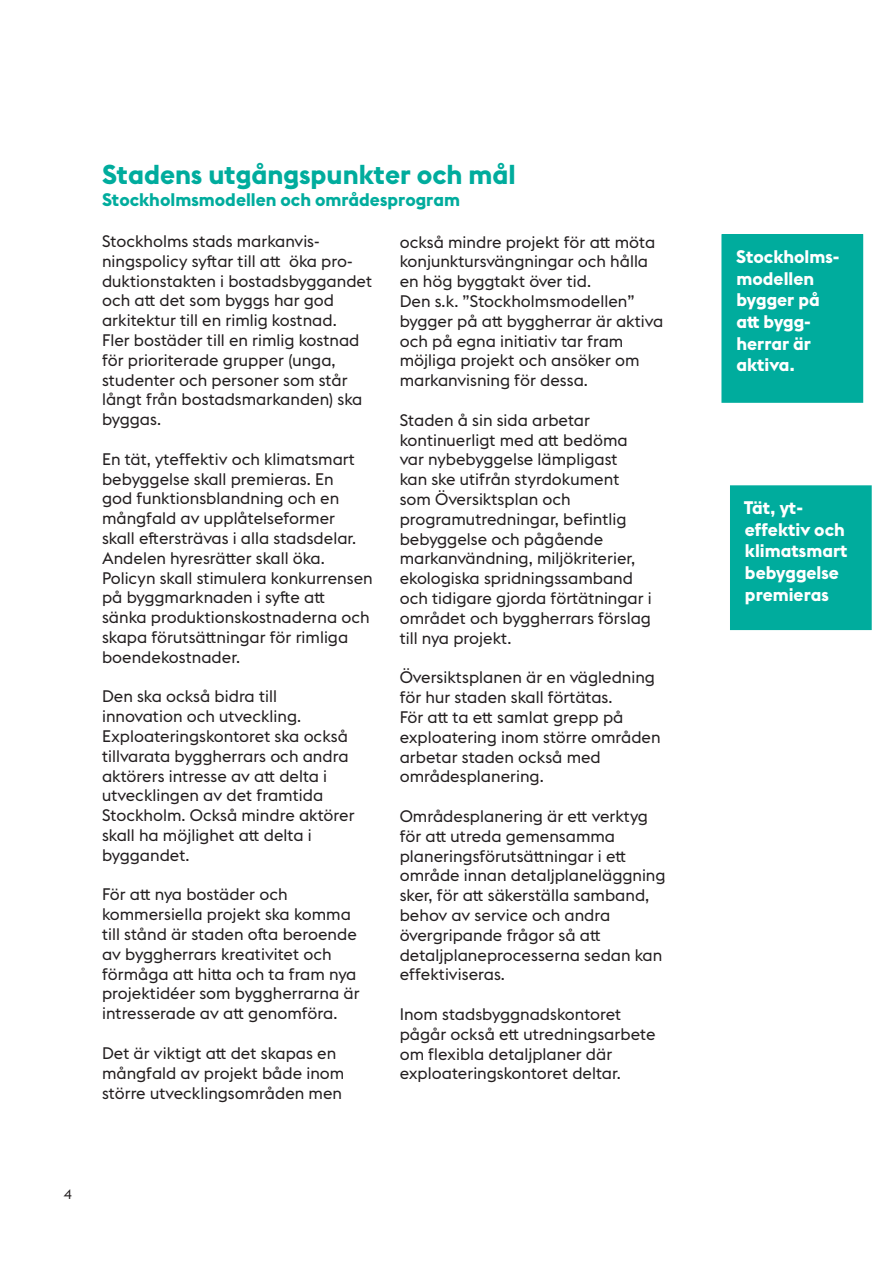
<style>
.page{position:relative;width:893px;height:1263px;background:#fff}
.page>*{position:absolute;margin:0;border:0;box-sizing:border-box;transform-origin:0 0}
.t1{font:700 27px "Stockholm Type";color:#00ac9d}
.t2{font:700 18px/21.6px "Stockholm Type";color:#fff}
.t3{font:700 18px "Stockholm Type";color:#00ac9d}
.t4{font:16.5px/19.8px "Stockholm Type";color:#231f20}
.t5{font:13.5px "Stockholm Type";color:#231f20}
</style>
<div class="page">
<div style="left:731px;top:486px;width:140px;height:143px;background:#00ac9d"></div>
<div style="left:730px;top:485px;width:142px;height:145px;border:2px solid #00ac9d"></div>
<div style="left:722px;top:235px;width:140px;height:167px;background:#00ac9d"></div>
<div style="left:721px;top:234px;width:142px;height:169px;border:2px solid #00ac9d"></div>
<h1 class="t1" style="left:102px;top:155px;width:415px">Stadens utgångspunkter och mål</h1>
<p class="t3" style="left:102px;top:186px;width:359px">Stockholmsmodellen och områdesprogram</p>
<p class="t4" style="left:102px;top:230px;width:272px">Stockholms stads markanvis&shy;ningspolicy syftar till att öka pro&shy;duktionstakten i bostadsbyggandet och att det som byggs har god arkitektur till en rimlig kostnad.<br>Fler bostäder till en rimlig kostnad för prioriterade grupper (unga, studenter och personer som står långt från bostadsmarkanden) ska byggas.</p>
<p class="t4" style="left:102px;top:448px;width:272px">En tät, yteffektiv och klimatsmart bebyggelse skall premieras. En<br>god funktionsblandning och en mångfald av upplåtelseformer<br>skall eftersträvas i alla stadsdelar.<br>Andelen hyresrätter skall öka.<br>Policyn skall stimulera konkurrensen på byggmarknaden i syfte att sänka produktionskostnaderna och skapa förutsättningar för rimliga boendekostnader.</p>
<p class="t4" style="left:102px;top:686px;width:254px">Den ska också bidra till innovation och utveckling.<br>Exploateringskontoret ska också tillvarata byggherrars och andra aktörers intresse av att delta i utvecklingen av det framtida<br>Stockholm. Också mindre aktörer skall ha möjlighet att delta i byggandet.</p>
<p class="t4" style="left:102px;top:884px;width:259px">För att nya bostäder och kommersiella projekt ska komma till stånd är staden ofta beroende av byggherrars kreativitet och förmåga att hitta och ta fram nya projektidéer som byggherrarna är intresserade av att genomföra.</p>
<p class="t4" style="left:102px;top:1042px;width:244px">Det är viktigt att det skapas en mångfald av projekt både inom större utvecklingsområden men</p>
<p class="t4" style="left:400px;top:231px;width:265px">också mindre projekt för att möta konjunktursvängningar och hålla en hög byggtakt över tid.<br>Den s.k. ”Stockholmsmodellen” bygger på att byggherrar är aktiva och på egna initiativ tar fram möjliga projekt och ansöker om markanvisning för dessa.</p>
<p class="t4" style="left:400px;top:409px;width:254px">Staden å sin sida arbetar kontinuerligt med att bedöma var nybebyggelse lämpligast<br>kan ske utifrån styrdokument som Översiktsplan och programutredningar, befintlig bebyggelse och pågående markanvändning, miljökriterier, ekologiska spridningssamband och tidigare gjorda förtätningar i området och byggherrars förslag till nya projekt.</p>
<p class="t4" style="left:400px;top:667px;width:262px">Översiktsplanen är en vägledning för hur staden skall förtätas.<br>För att ta ett samlat grepp på exploatering inom större områden arbetar staden också med områdesplanering.</p>
<p class="t4" style="left:400px;top:805px;width:267px">Områdesplanering är ett verktyg för att utreda gemensamma planeringsförutsättningar i ett område innan detaljplaneläggning sker, för att säkerställa samband, behov av service och andra övergripande frågor så att detaljplaneprocesserna sedan kan effektiviseras.</p>
<p class="t4" style="left:400px;top:1003px;width:257px">Inom stadsbyggnadskontoret pågår också ett utredningsarbete om flexibla detaljplaner där exploateringskontoret deltar.</p>
<p class="t5" style="left:64px;top:1185px;width:9px">4</p>
<p class="t2" style="left:736px;top:245px;width:105px">Stockholms&shy;modellen bygger på att bygg&shy;herrar är aktiva.</p>
<p class="t2" style="left:744px;top:496px;width:105px">Tät, yt&shy;effektiv och klimatsmart bebyggelse premieras</p>
</div>
